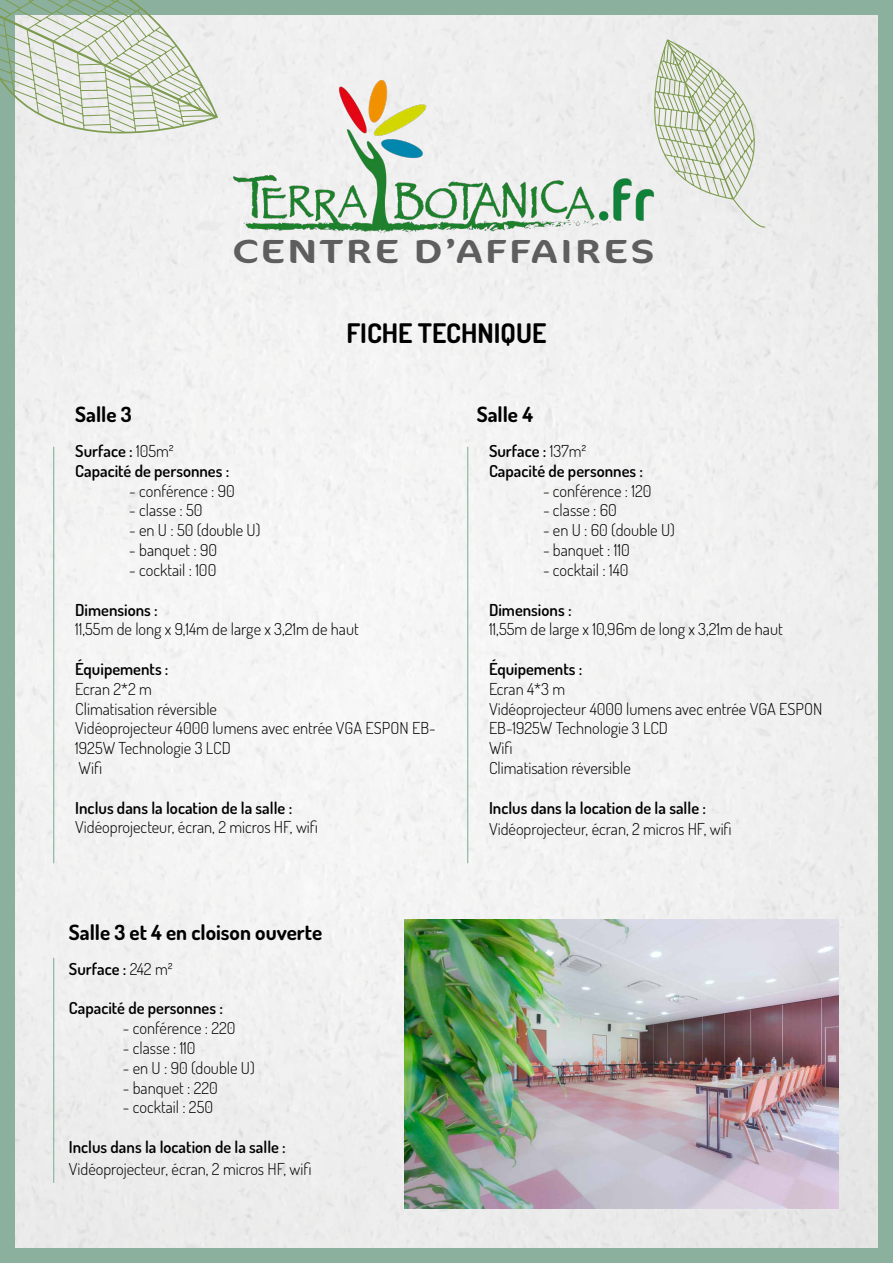
<style>
.page{position:relative;width:893px;height:1263px;background:#fff}
.page>*{position:absolute;margin:0;border:0;box-sizing:border-box;transform-origin:0 0}
.t1{font:33.6px "Cocon OT";letter-spacing:.07em;color:#5e5e5e;scale:1.26 1}
.t2{font:700 27px "Dosis";color:#000}
.t3{font:700 21px "Dosis";color:#000}
.t4{font:300 16.5px/19.8px "Dosis";color:#000}
.t5{font:600 16.5px/19.8px "Dosis";color:#000}
.s1{font-weight:300}
</style>
<div class="page">
<div style="left:16px;top:16px;width:861px;height:1231px;background:#f1f1f1"></div>
<div style="left:0;top:0;width:893px;height:1263px;border:15px solid #8bb09d"></div>
<svg style="left:612px;top:38px;width:193px;height:193px;background:#e0e3db"></svg>
<img style="left:234px;top:80px;width:421px;height:160px">
<svg style="left:0;top:0;width:219px;height:194px"></svg>
<hr style="left:467px;top:447px;width:1px;height:416px;background:#8bb09d">
<hr style="left:53px;top:447px;width:1px;height:416px;background:#8bb09d">
<hr style="left:53px;top:958px;width:1px;height:225px;background:#8bb09d">
<img style="left:404px;top:919px;width:435px;height:290px">
<h1 class="t1" style="left:233px;top:232px;width:337px">CENTRE D’AFFAIRES</h1>
<p class="t3" style="left:75px;top:401px;width:58px">Salle 3</p>
<h2 class="t2" style="left:347px;top:316px;width:201px">FICHE TECHNIQUE</h2>
<p class="t3" style="left:477px;top:401px;width:58px">Salle 4</p>
<p class="t5" style="left:75px;top:441px;width:156px">Surface : <span class="s1">105m²<br></span>Capacité de personnes :</p>
<p class="t4" style="left:129px;top:480px;width:107px">- conférence : 90</p>
<p class="t4" style="left:129px;top:500px;width:75px">- classe : 50</p>
<p class="t4" style="left:129px;top:520px;width:133px">- en U : 50 (double U)</p>
<p class="t4" style="left:129px;top:540px;width:89px">- banquet : 90</p>
<p class="t4" style="left:129px;top:559px;width:89px">- cocktail : 100</p>
<p class="t5" style="left:75px;top:599px;width:84px">Dimensions :</p>
<p class="t4" style="left:75px;top:619px;width:285px">11,55m de long x 9,14m de large x 3,21m de haut</p>
<p class="t5" style="left:75px;top:658px;width:95px">Équipements :</p>
<p class="t4" style="left:75px;top:678px;width:362px">Ecran 2*2 m<br>Climatisation réversible<br>Vidéoprojecteur 4000 lumens avec entrée VGA ESPON EB-<br>1925W Technologie 3 LCD<br>Wifi</p>
<p class="t5" style="left:75px;top:797px;width:219px">Inclus dans la location de la salle :</p>
<p class="t4" style="left:75px;top:817px;width:244px">Vidéoprojecteur, écran, 2 micros HF, wifi</p>
<p class="t3" style="left:69px;top:919px;width:255px">Salle 3 et 4 en cloison ouverte</p>
<p class="t5" style="left:69px;top:958px;width:105px">Surface : <span class="s1">242 m²</span></p>
<p class="t5" style="left:69px;top:998px;width:156px">Capacité de personnes :</p>
<p class="t4" style="left:123px;top:1018px;width:114px">- conférence : 220</p>
<p class="t4" style="left:123px;top:1038px;width:74px">- classe : 110</p>
<p class="t4" style="left:123px;top:1057px;width:133px">- en U : 90 (double U)</p>
<p class="t4" style="left:123px;top:1077px;width:96px">- banquet : 220</p>
<p class="t4" style="left:123px;top:1097px;width:92px">- cocktail : 250</p>
<p class="t5" style="left:69px;top:1137px;width:219px">Inclus dans la location de la salle :</p>
<p class="t4" style="left:69px;top:1158px;width:244px">Vidéoprojecteur, écran, 2 micros HF, wifi</p>
<p class="t5" style="left:489px;top:441px;width:156px">Surface : <span class="s1">137m²<br></span>Capacité de personnes :</p>
<p class="t4" style="left:543px;top:480px;width:110px">- conférence : 120</p>
<p class="t4" style="left:543px;top:500px;width:75px">- classe : 60</p>
<p class="t4" style="left:543px;top:520px;width:133px">- en U : 60 (double U)</p>
<p class="t4" style="left:543px;top:540px;width:88px">- banquet : 110</p>
<p class="t4" style="left:543px;top:559px;width:87px">- cocktail : 140</p>
<p class="t5" style="left:489px;top:599px;width:84px">Dimensions :</p>
<p class="t4" style="left:489px;top:619px;width:295px">11,55m de large x 10,96m de long x 3,21m de haut</p>
<p class="t5" style="left:489px;top:658px;width:95px">Équipements :</p>
<p class="t4" style="left:489px;top:678px;width:335px">Ecran 4*3 m<br>Vidéoprojecteur 4000 lumens avec entrée VGA ESPON<br>EB-1925W Technologie 3 LCD<br>Wifi<br>Climatisation réversible</p>
<p class="t5" style="left:489px;top:797px;width:219px">Inclus dans la location de la salle :</p>
<p class="t4" style="left:489px;top:819px;width:244px">Vidéoprojecteur, écran, 2 micros HF, wifi</p>
</div>
